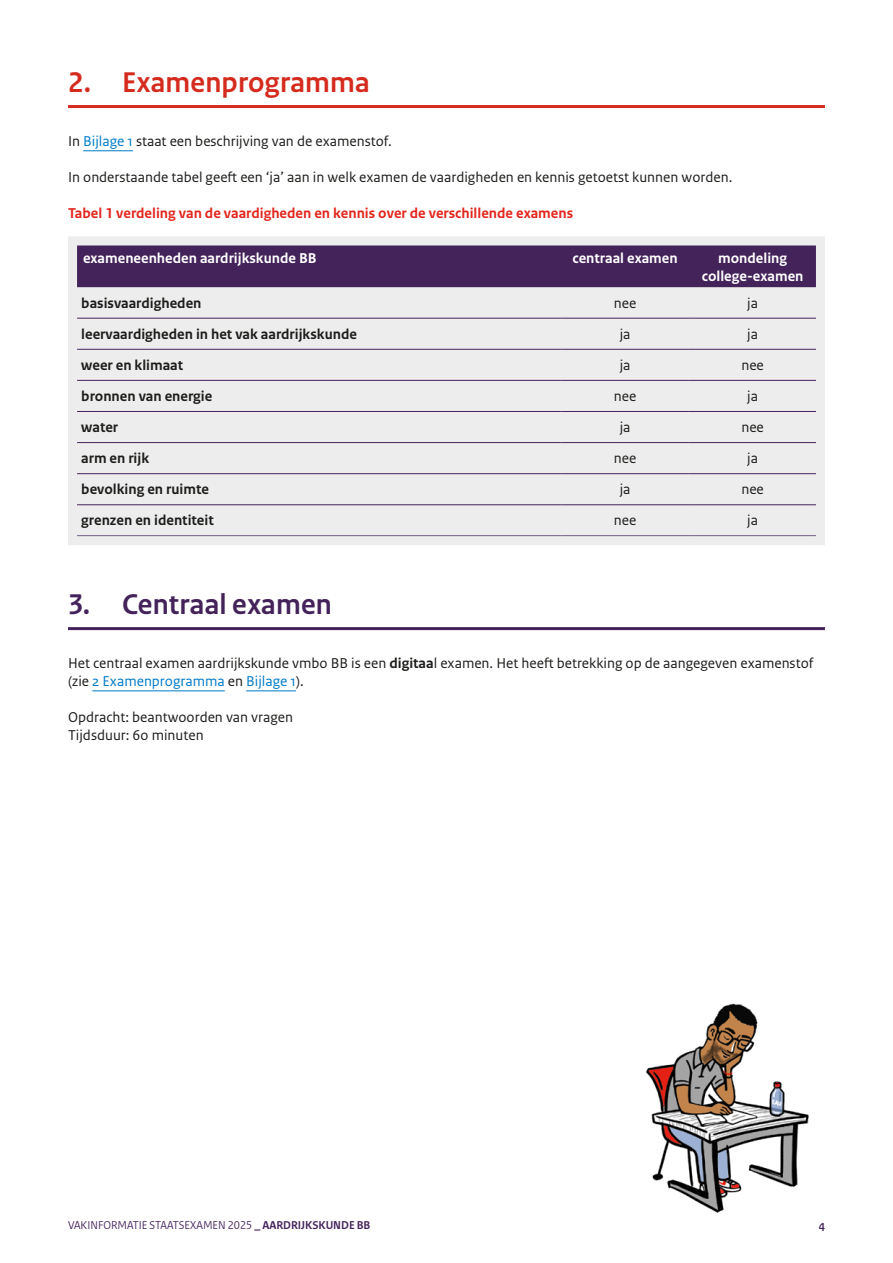
<style>
.page{position:relative;width:893px;height:1263px;background:#fff}
.page>*{position:absolute;margin:0;border:0;box-sizing:border-box;transform-origin:0 0}
.H2_kop_1_Paars{font:700 30px "Rijksoverheid Sans Heading";letter-spacing:.01em;color:#d52b1e}
.H2_kop_1_Paars-2{font:700 30px "Rijksoverheid Sans Heading";letter-spacing:.01em;color:#44235b}
.P_plat{font:15px/18px "Rijksoverheid Sans Text";color:#1d1d1b}
.Tabel_bodytekst{font:700 15px "Rijksoverheid Sans Text";color:#1d1d1b}
.P_bodytekst{font:700 15px/18px "Rijksoverheid Sans Text";color:#fff;text-align:center}
.P_Tabelverwijzing{font:700 15px "Rijksoverheid Sans Text";color:#e2251c}
.Tabel_bodytekst-2{font:15px "Rijksoverheid Sans Text";color:#1d1d1b}
.t1{font:12px "Rijksoverheid Sans Heading";color:#44235b}
.t2{font:700 12px "Rijksoverheid Sans Heading";color:#44235b}
.s1{color:#007bc7}
.s2{font-weight:700}
</style>
<div class="page">
<hr style="left:68px;top:105px;width:757px;height:3px;background:#d52b1e">
<hr style="left:83px;top:150px;width:50px;height:1px;background:#007bc7">
<hr style="left:68px;top:627px;width:757px;height:3px;background:#44235b">
<hr style="left:92px;top:690px;width:133px;height:1px;background:#007bc7">
<hr style="left:246px;top:690px;width:50px;height:1px;background:#007bc7">
<svg style="left:68px;top:236px;width:757px;height:309px;background:#d2cdd6"></svg>
<img style="left:646px;top:1003px;width:163px;height:210px">
<h2 class="H2_kop_1_Paars" style="left:68px;top:66px;width:303px">2. Examenprogramma</h2>
<p class="P_plat" style="left:68px;top:133px;width:325px">In <span class="s1">Bijlage 1</span> staat een beschrijving van de examenstof.</p>
<p class="P_plat" style="left:68px;top:169px;width:666px">In onderstaande tabel geeft een ‘ja’ aan in welk examen de vaardigheden en kennis getoetst kunnen worden.</p>
<p class="P_Tabelverwijzing" style="left:68px;top:205px;width:507px">Tabel 1 verdeling van de vaardigheden en kennis over de verschillende examens</p>
<p class="P_bodytekst" style="left:83px;top:250px;width:235px">exameneenheden aardrijkskunde BB</p>
<p class="P_bodytekst" style="left:572px;top:250px;width:107px">centraal examen</p>
<p class="P_bodytekst" style="left:702px;top:250px;width:103px">mondeling college-examen</p>
<p class="Tabel_bodytekst" style="left:81px;top:294px;width:122px">basisvaardigheden</p>
<p class="Tabel_bodytekst-2" style="left:614px;top:294px;width:24px">nee</p>
<p class="Tabel_bodytekst-2" style="left:747px;top:294px;width:12px">ja</p>
<p class="Tabel_bodytekst" style="left:81px;top:325px;width:277px">leervaardigheden in het vak aardrijkskunde</p>
<p class="Tabel_bodytekst-2" style="left:620px;top:325px;width:12px">ja</p>
<p class="Tabel_bodytekst-2" style="left:747px;top:325px;width:12px">ja</p>
<p class="Tabel_bodytekst" style="left:81px;top:356px;width:103px">weer en klimaat</p>
<p class="Tabel_bodytekst-2" style="left:620px;top:356px;width:12px">ja</p>
<p class="Tabel_bodytekst-2" style="left:741px;top:356px;width:24px">nee</p>
<p class="Tabel_bodytekst" style="left:81px;top:387px;width:133px">bronnen van energie</p>
<p class="Tabel_bodytekst-2" style="left:614px;top:387px;width:24px">nee</p>
<p class="Tabel_bodytekst-2" style="left:747px;top:387px;width:12px">ja</p>
<p class="Tabel_bodytekst" style="left:81px;top:419px;width:38px">water</p>
<p class="Tabel_bodytekst-2" style="left:620px;top:418px;width:12px">ja</p>
<p class="Tabel_bodytekst-2" style="left:741px;top:418px;width:24px">nee</p>
<p class="Tabel_bodytekst" style="left:81px;top:450px;width:69px">arm en rijk</p>
<p class="Tabel_bodytekst-2" style="left:614px;top:450px;width:24px">nee</p>
<p class="Tabel_bodytekst-2" style="left:747px;top:450px;width:12px">ja</p>
<p class="Tabel_bodytekst" style="left:81px;top:481px;width:129px">bevolking en ruimte</p>
<p class="Tabel_bodytekst-2" style="left:620px;top:481px;width:12px">ja</p>
<p class="Tabel_bodytekst-2" style="left:741px;top:481px;width:24px">nee</p>
<p class="Tabel_bodytekst" style="left:81px;top:512px;width:134px">grenzen en identiteit</p>
<p class="Tabel_bodytekst-2" style="left:614px;top:512px;width:24px">nee</p>
<p class="Tabel_bodytekst-2" style="left:747px;top:512px;width:12px">ja</p>
<h2 class="H2_kop_1_Paars-2" style="left:68px;top:588px;width:265px">3. Centraal examen</h2>
<p class="P_plat" style="left:68px;top:655px;width:747px">Het centraal examen aardrijkskunde vmbo BB is een <span class="s2">digitaa</span>l examen. Het heeft betrekking op de aangegeven examenstof (zie <span class="s1">2 Examenprogramma</span> en <span class="s1">Bijlage 1</span>).</p>
<p class="P_plat" style="left:68px;top:709px;width:227px">Opdracht: beantwoorden van vragen</p>
<p class="P_plat" style="left:68px;top:727px;width:137px">Tijdsduur: 60 minuten</p>
<p class="t1" style="left:68px;top:1218px;width:304px">VAKINFORMATIE STAATSEXAMEN 2025 <span class="s2">_ AARDRIJKSKUNDE BB</span></p>
<p class="t2" style="left:819px;top:1219px;width:8px">4</p>
</div>
